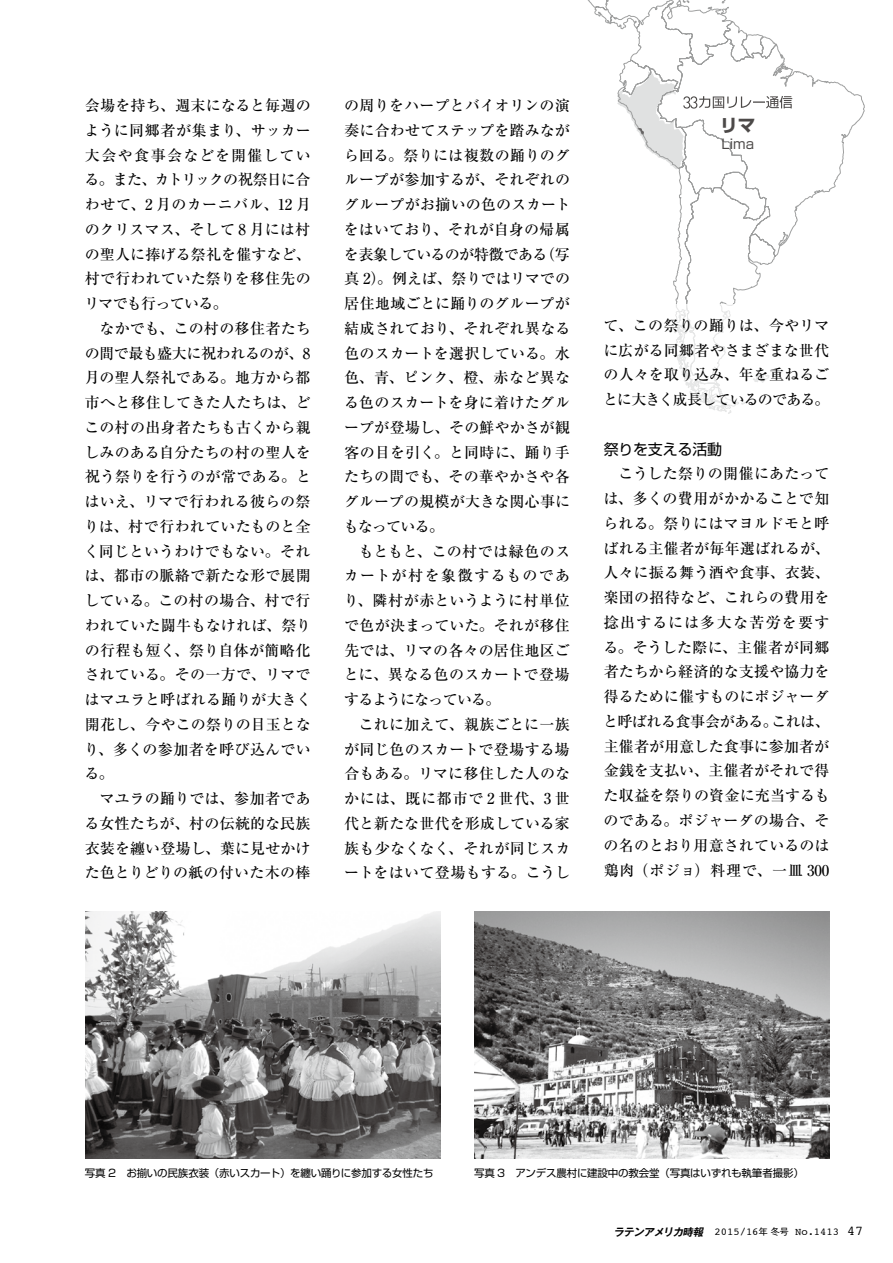
<style>
.page{position:relative;width:893px;height:1263px;background:#fff}
.page>*{position:absolute;margin:0;border:0;box-sizing:border-box;transform-origin:0 0}
.t1{font:700 17.7px "Shin Go Pro";color:#4c4948}
.t2{font:500 15px/24.8px "Ryumin Pro";letter-spacing:.005em;color:#000;text-align:justify}
.t3{font:15px "Shin Go Pro";letter-spacing:-.015em;color:#000}
.t4{font:13.2px "Shin Go Pro";color:#4c4948}
.t5{font:10.5px "Shin Go Pro";letter-spacing:-.02em;color:#000}
.t6{font:10.5px "Courier";color:#000}
.s1{font-family:"Gothic MB101 Pro De";font-weight:700;font-style:italic}
.s2{font-family:"Gothic MB101 Pro";font-size:9px}
.s3{font-size:13.5px}
</style>
<div class="page">
<svg style="left:587px;top:0;width:278px;height:304px"></svg>
<svg style="left:617px;top:71px;width:175px;height:98px"></svg>
<img style="left:85px;top:911px;width:355px;height:248px">
<img style="left:474px;top:911px;width:355px;height:248px">
<p class="t2" style="left:84px;top:92px;width:228px">会場を持ち、週末になると毎週のように同郷者が集まり、サッカー大会や食事会などを開催している。また、カトリックの祝祭日に合わせて、2 月のカーニバル、12 月のクリスマス、そして 8 月には村の聖人に捧げる祭礼を催すなど、村で行われていた祭りを移住先のリマでも行っている。</p>
<p class="t2" style="left:84px;top:315px;width:229px;text-indent:15px">なかでも、この村の移住者たちの間で最も盛大に祝われるのが、8月の聖人祭礼である。地方から都市へと移住してきた人たちは、どこの村の出身者たちも古くから親しみのある自分たちの村の聖人を祝う祭りを行うのが常である。とはいえ、リマで行われる彼らの祭りは、村で行われていたものと全く同じというわけでもない。それは、都市の脈絡で新たな形で展開している。この村の場合、村で行われていた闘牛もなければ、祭りの行程も短く、祭り自体が簡略化されている。その一方で、リマではマユラと呼ばれる踊りが大きく開花し、今やこの祭りの目玉となり、多くの参加者を呼び込んでいる。</p>
<p class="t2" style="left:85px;top:785px;width:228px;text-indent:15px">マユラの踊りでは、参加者である女性たちが、村の伝統的な民族衣装を纏い登場し、葉に見せかけた色とりどりの紙の付いた木の棒</p>
<p class="t2" style="left:344px;top:92px;width:228px">の周りをハープとバイオリンの演奏に合わせてステップを踏みながら回る。祭りには複数の踊りのグループが参加するが、それぞれのグループがお揃いの色のスカートをはいており、それが自身の帰属を表象しているのが特徴である（写真 2）。例えば、祭りではリマでの居住地域ごとに踊りのグループが結成されており、それぞれ異なる色のスカートを選択している。水色、青、ピンク、橙、赤など異なる色のスカートを身に着けたグループが登場し、その鮮やかさが観客の目を引く。と同時に、踊り手たちの間でも、その華やかさや各グループの規模が大きな関心事にもなっている。</p>
<p class="t2" style="left:344px;top:537px;width:228px;text-indent:15px">もともと、この村では緑色のスカートが村を象徴するものであり、隣村が赤というように村単位で色が決まっていた。それが移住先では、リマの各々の居住地区ごとに、異なる色のスカートで登場するようになっている。</p>
<p class="t2" style="left:344px;top:711px;width:228px;text-indent:15px">これに加えて、親族ごとに一族が同じ色のスカートで登場する場合もある。リマに移住した人のなかには、既に都市で 2 世代、3 世代と新たな世代を形成している家族も少なくなく、それが同じスカートをはいて登場もする。こうし</p>
<p class="t1" style="left:720px;top:112px;width:37px">リマ</p>
<p class="t4" style="left:721px;top:133px;width:34px">Lima</p>
<p class="t2" style="left:603px;top:312px;width:228px">て、この祭りの踊りは、今やリマに広がる同郷者やさまざまな世代の人々を取り込み、年を重ねるごとに大きく成長しているのである。</p>
<p class="t3" style="left:604px;top:437px;width:120px">祭りを支える活動</p>
<p class="t2" style="left:603px;top:460px;width:228px;text-indent:15px">こうした祭りの開催にあたっては、多くの費用がかかることで知られる。祭りにはマヨルドモと呼ばれる主催者が毎年選ばれるが、人々に振る舞う酒や食事、衣装、楽団の招待など、これらの費用を捻出するには多大な苦労を要する。そうした際に、主催者が同郷者たちから経済的な支援や協力を得るために催すものにポジャーダと呼ばれる食事会がある。これは、主催者が用意した食事に参加者が金銭を支払い、主催者がそれで得た収益を祭りの資金に充当するものである。ポジャーダの場合、その名のとおり用意されているのは鶏肉（ポジョ）料理で、一皿 300</p>
<p class="t5" style="left:85px;top:1164px;width:350px">写真 2　お揃いの民族衣装（赤いスカート）を纏い踊りに参加する女性たち</p>
<p class="t5" style="left:474px;top:1164px;width:331px">写真 3　アンデス農村に建設中の教会堂（写真はいずれも執筆者撮影）</p>
<p class="t6" style="left:613px;top:1223px;width:251px"><span class="s1">ラテンアメリカ時報</span> 2015/16<span class="s2">年 冬号</span> No.1413 <span class="s3">47</span></p>
</div>
